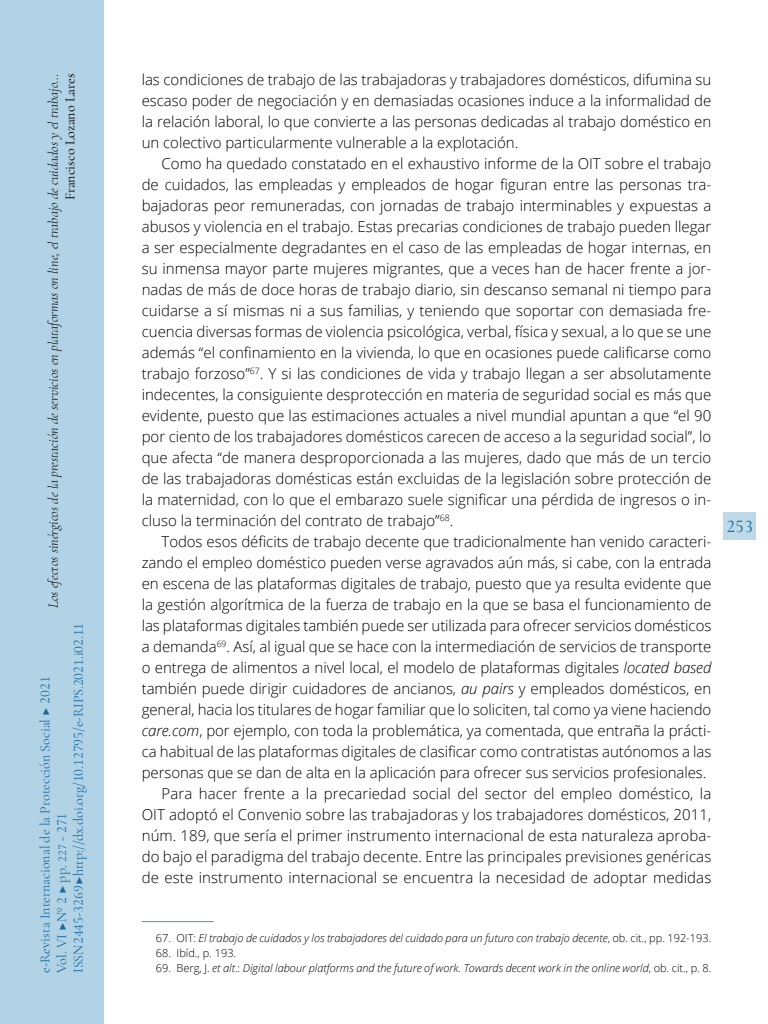
<style>
.page{position:relative;width:768px;height:1024px;background:#fff}
.page>*{position:absolute;margin:0;border:0;box-sizing:border-box;transform-origin:0 0}
.t1{font:500 18px "Cormorant Garamond";color:#1b6b9f}
._00_bsc{font:300 15px/21px "Open Sans";color:#000;text-align:justify}
._00_bsc_Sin{font:300 15px/21px "Open Sans";letter-spacing:-.005em;color:#000;text-align:justify}
.t2{font:14px/16.8px "Cormorant Garamond";color:#1b6b9f}
.t3{font:italic 300 14px "Cormorant Garamond";color:#000}
.t4{font:14px "Cormorant Garamond";color:#000}
.zz_notas{font:italic 300 11px "Open Sans";color:#000}
.zz_notas-2{font:300 11px "Open Sans";color:#000}
.s1{font-size:12px}
.s2{font-style:italic}
.s3{font-style:normal}
</style>
<div class="page">
<hr style="left:142px;top:921px;width:72px;height:1px;background:#4b94b9">
<div style="left:0;top:0;width:103px;height:1024px;background:#b1d3e5"></div>
<div style="left:724px;top:512px;width:32px;height:28px;background:#bedae8"></div>
<p class="t3" style="left:45px;top:608px;width:536px;rotate:-90deg">Los efectos sinérgicos de la prestación de servicios en plataformas on line, el trabajo de cuidados y el trabajo…</p>
<p class="t4" style="left:62px;top:200px;width:128px;rotate:-90deg">Francisco Lozano Lares</p>
<p class="t2" style="left:70px;top:973px;width:352px;rotate:-90deg">ISSN 2445-3269 ▶ http://dx.doi.org/10.12795/e-RIPS.2021.i02.11</p>
<p class="t2" style="left:36px;top:973px;width:298px;rotate:-90deg">e-Revista Internacional de la Protección Social ▶ 2021<br>Vol. VI ▶Nº 2 ▶ pp. <span class="s1">227</span> - 271</p>
<p class="_00_bsc_Sin" style="left:142px;top:69px;width:571px">las condiciones de trabajo de las trabajadoras y trabajadores domésticos, difumina su escaso poder de negociación y en demasiadas ocasiones induce a la informalidad de la relación laboral, lo que convierte a las personas dedicadas al trabajo doméstico en un colectivo particularmente vulnerable a la explotación.</p>
<p class="_00_bsc" style="left:142px;top:153px;width:571px;text-indent:20px">Como ha quedado constatado en el exhaustivo informe de la OIT sobre el trabajo de cuidados, las empleadas y empleados de hogar figuran entre las personas tra&shy;bajadoras peor remuneradas, con jornadas de trabajo interminables y expuestas a abusos y violencia en el trabajo. Estas precarias condiciones de trabajo pueden llegar a ser especialmente degradantes en el caso de las empleadas de hogar internas, en su inmensa mayor parte mujeres migrantes, que a veces han de hacer frente a jor&shy;nadas de más de doce horas de trabajo diario, sin descanso semanal ni tiempo para cuidarse a sí mismas ni a sus familias, y teniendo que soportar con demasiada fre&shy;cuencia diversas formas de violencia psicológica, verbal, física y sexual, a lo que se une además “el confinamiento en la vivienda, lo que en ocasiones puede calificarse como trabajo forzoso”<sup>67</sup>. Y si las condiciones de vida y trabajo llegan a ser absolutamente indecentes, la consiguiente desprotección en materia de seguridad social es más que evidente, puesto que las estimaciones actuales a nivel mundial apuntan a que “el 90 por ciento de los trabajadores domésticos carecen de acceso a la seguridad social”, lo que afecta “de manera desproporcionada a las mujeres, dado que más de un tercio de las trabajadoras domésticas están excluidas de la legislación sobre protección de la maternidad, con lo que el embarazo suele significar una pérdida de ingresos o in&shy;cluso la terminación del contrato de trabajo”<sup>68</sup>.</p>
<p class="_00_bsc" style="left:142px;top:531px;width:571px;text-indent:20px">Todos esos déficits de trabajo decente que tradicionalmente han venido caracteri&shy;zando el empleo doméstico pueden verse agravados aún más, si cabe, con la entrada en escena de las plataformas digitales de trabajo, puesto que ya resulta evidente que la gestión algorítmica de la fuerza de trabajo en la que se basa el funcionamiento de las plataformas digitales también puede ser utilizada para ofrecer servicios domésticos a demanda<sup>69</sup>. Así, al igual que se hace con la intermediación de servicios de transporte o entrega de alimentos a nivel local, el modelo de plataformas digitales <span class="s2">located based </span>también puede dirigir cuidadores de ancianos, <span class="s2">au pairs</span> y empleados domésticos, en general, hacia los titulares de hogar familiar que lo soliciten, tal como ya viene haciendo <span class="s2">care.com</span>, por ejemplo, con toda la problemática, ya comentada, que entraña la prácti&shy;ca habitual de las plataformas digitales de clasificar como contratistas autónomos a las personas que se dan de alta en la aplicación para ofrecer sus servicios profesionales.</p>
<p class="_00_bsc" style="left:142px;top:783px;width:571px;text-indent:20px">Para hacer frente a la precariedad social del sector del empleo doméstico, la OIT adoptó el Convenio sobre las trabajadoras y los trabajadores domésticos, 2011, núm. 189, que sería el primer instrumento internacional de esta naturaleza aproba&shy;do bajo el paradigma del trabajo decente. Entre las principales previsiones genéricas de este instrumento internacional se encuentra la necesidad de adoptar medidas</p>
<p class="t1" style="left:726px;top:515px;width:28px">253</p>
<p class="zz_notas" style="left:156px;top:931px;width:557px"><span class="s3">67. OIT:</span> El trabajo de cuidados y los trabajadores del cuidado para un futuro con trabajo decente<span class="s3">, ob. cit., pp. 192-193.</span></p>
<p class="zz_notas-2" style="left:156px;top:946px;width:82px">68. Ibíd., p. 193.</p>
<p class="zz_notas" style="left:156px;top:961px;width:557px"><span class="s3">69. Berg, J.</span> et alt<span class="s3">.:</span> Digital labour platforms and the future of work. Towards decent work in the online world<span class="s3">, ob. cit., p. 8.</span></p>
</div>
